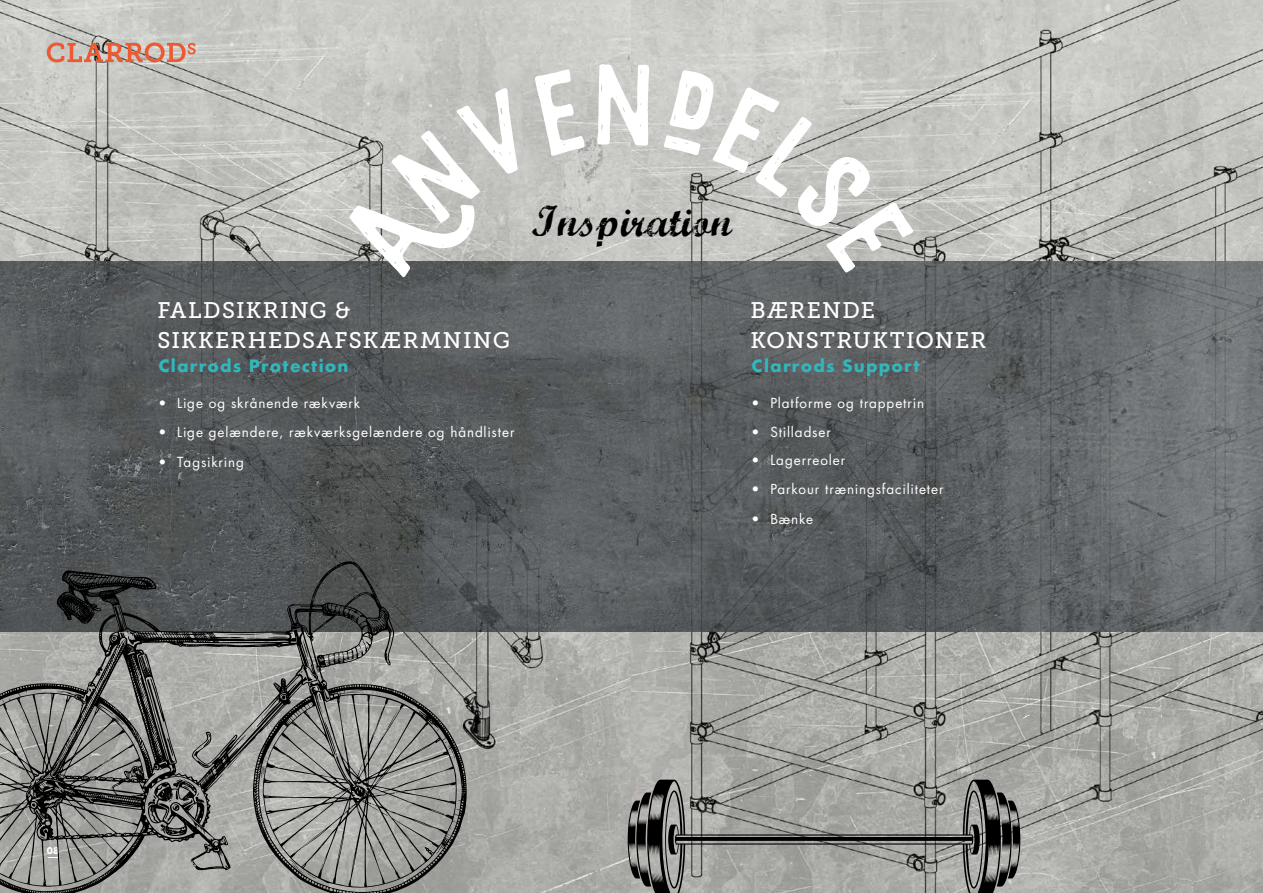
<style>
.page{position:relative;width:1263px;height:893px;background:#fff}
.page>*{position:absolute;margin:0;border:0;box-sizing:border-box;transform-origin:0 0}
.t1{font:43.5px "Marcelle Script";color:#000}
.t2{font:22.5px/30px "Museo Slab 500";letter-spacing:.055em;color:#fff}
.t3{font:700 16.5px "Futura";letter-spacing:.07em;color:#31b7bc}
.t4{font:13.5px "Futura";letter-spacing:.065em;color:#fff}
.t5{font:700 9px "Futura";color:#fff}
</style>
<div class="page">
<img style="left:0;top:0;width:1263px;height:893px">
<img style="left:0;top:261px;width:1263px;height:370px">
<svg style="left:628px;top:780px;width:392px;height:113px;background:#898a86"></svg>
<svg style="left:0;top:560px;width:467px;height:333px;background:#7b7d7a"></svg>
<svg style="left:223px;top:755px;width:16px;height:19px"></svg>
<svg style="left:261px;top:765px;width:4px;height:13px"></svg>
<svg style="left:116px;top:856px;width:5px;height:6px"></svg>
<svg style="left:102px;top:760px;width:7px;height:5px"></svg>
<svg style="left:301px;top:844px;width:6px;height:5px"></svg>
<svg style="left:8px;top:742px;width:5px;height:8px"></svg>
<svg style="left:289px;top:859px;width:35px;height:20px"></svg>
<svg style="left:325px;top:721px;width:11px;height:32px"></svg>
<svg style="left:92px;top:850px;width:5px;height:5px"></svg>
<svg style="left:147px;top:679px;width:28px;height:84px;background:#6b6c69"></svg>
<svg style="left:221px;top:633px;width:67px;height:5px"></svg>
<svg style="left:114px;top:715px;width:15px;height:17px"></svg>
<svg style="left:346px;top:690px;width:21px;height:3px"></svg>
<svg style="left:203px;top:733px;width:7px;height:13px"></svg>
<svg style="left:303px;top:640px;width:6px;height:18px"></svg>
<svg style="left:40px;top:835px;width:5px;height:4px"></svg>
<svg style="left:88px;top:688px;width:3px;height:4px"></svg>
<svg style="left:369px;top:621px;width:5px;height:5px"></svg>
<svg style="left:445px;top:742px;width:6px;height:8px"></svg>
<svg style="left:374px;top:788px;width:24px;height:6px"></svg>
<svg style="left:317px;top:686px;width:5px;height:15px"></svg>
<svg style="left:32px;top:803px;width:17px;height:16px"></svg>
<svg style="left:112px;top:636px;width:4px;height:4px"></svg>
<svg style="left:282px;top:695px;width:4px;height:4px"></svg>
<svg style="left:48px;top:784px;width:11px;height:3px"></svg>
<svg style="left:358px;top:649px;width:6px;height:7px"></svg>
<svg style="left:290px;top:719px;width:5px;height:3px"></svg>
<svg style="left:109px;top:834px;width:17px;height:2px"></svg>
<svg style="left:69px;top:836px;width:9px;height:2px"></svg>
<svg style="left:107px;top:778px;width:9px;height:2px"></svg>
<svg style="left:86px;top:777px;width:6px;height:2px"></svg>
<svg style="left:147px;top:779px;width:43px;height:55px;background:#5a5a58"></svg>
<svg style="left:349px;top:64px;width:565px;height:214px;fill:#c6c7c2"></svg>
<svg style="left:47px;top:43px;width:149px;height:19px;background:#d29682"></svg>
<h1 class="t1" style="left:531px;top:191px;width:202px">Inspiration</h1>
<h2 class="t2" style="left:157px;top:295px;width:354px">FALDSIKRING &amp;<br>SIKKERHEDSAFSKÆRMNING</h2>
<p class="t3" style="left:158px;top:354px;width:192px">Clarrods Protection</p>
<p class="t4" style="left:158px;top:395px;width:203px">• Lige og skrånende rækværk</p>
<p class="t4" style="left:158px;top:423px;width:358px">• Lige gelændere, rækværksgelændere og håndlister</p>
<p class="t4" style="left:158px;top:453px;width:87px">• Tagsikring</p>
<h2 class="t2" style="left:750px;top:295px;width:237px">BÆRENDE<br>KONSTRUKTIONER</h2>
<p class="t3" style="left:752px;top:354px;width:169px">Clarrods Support</p>
<p class="t4" style="left:752px;top:395px;width:174px">• Platforme og trappetrin</p>
<p class="t4" style="left:752px;top:423px;width:81px">• Stilladser</p>
<p class="t4" style="left:752px;top:452px;width:95px">• Lagerreoler</p>
<p class="t4" style="left:752px;top:480px;width:193px">• Parkour træningsfaciliteter</p>
<p class="t4" style="left:752px;top:510px;width:63px">• Bænke</p>
<p class="t5" style="left:47px;top:844px;width:14px">08</p>
</div>
